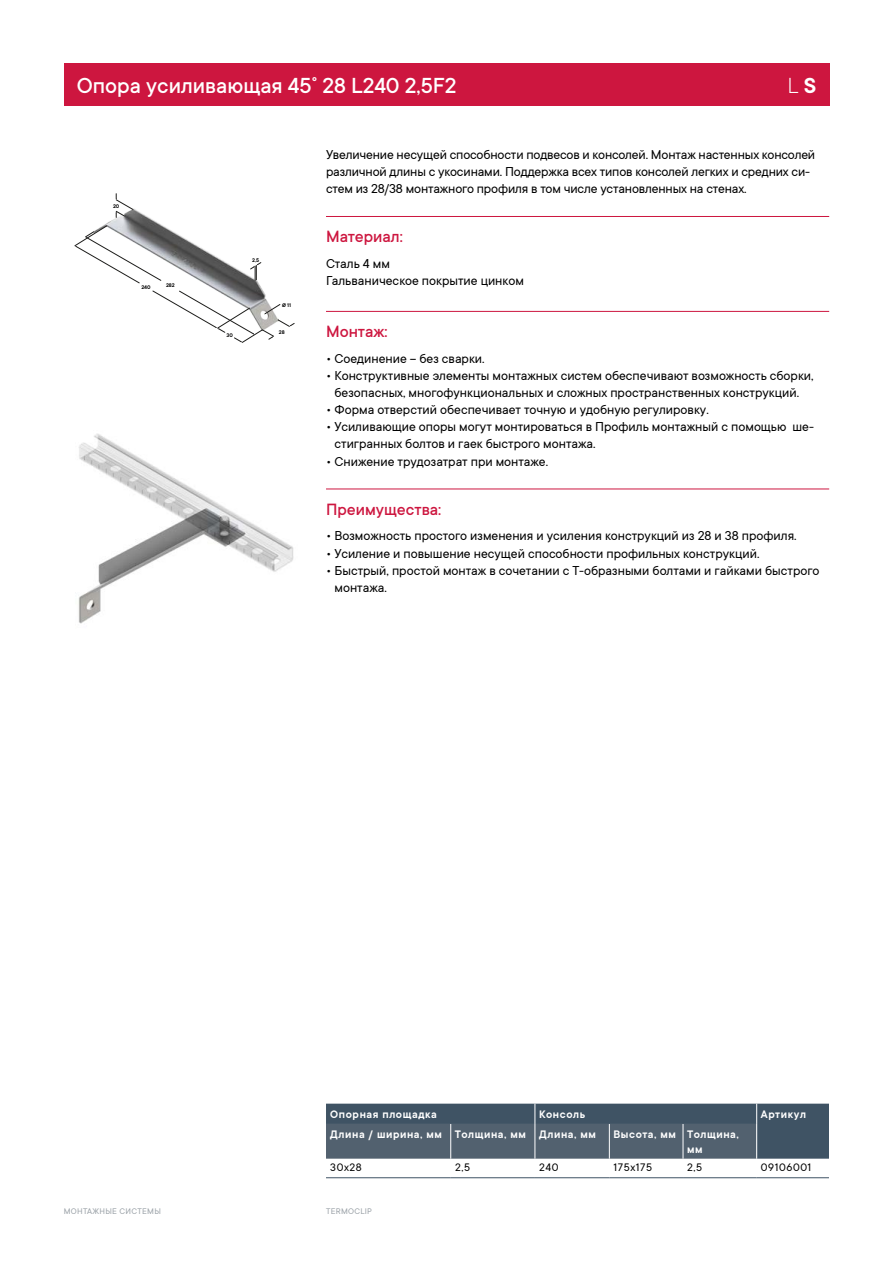
<style>
.page{position:relative;width:893px;height:1263px;background:#fff}
.page>*{position:absolute;margin:0;border:0;box-sizing:border-box;transform-origin:0 0}
.t1{font:500 24px "TT Commons";color:#fff}
.t2{font:300 24px "TT Commons";color:#fff}
.t3{font:500 18px "TT Commons";color:#cd163f}
.t4{font:14.25px/17.1px "TT Commons";color:#000}
.t5{font:600 12px/14.4px "TT Commons";letter-spacing:.05em;color:#fff}
.t6{font:12px "TT Commons";letter-spacing:.05em;color:#000}
.t7{font:9px "TT Commons";letter-spacing:.03em;color:#9ba2a8}
.t8{font:600 5.85px "TT Commons";color:#000}
.s1{font-weight:600}
</style>
<div class="page">
<hr style="left:326px;top:216px;width:503px;height:1px;background:#cd163f">
<hr style="left:326px;top:311px;width:503px;height:1px;background:#cd163f">
<hr style="left:326px;top:489px;width:503px;height:1px;background:#cd163f">
<div style="left:64px;top:64px;width:765px;height:42px;background:#cd163f"></div>
<img style="left:103px;top:209px;width:160px;height:83px">
<svg style="left:75px;top:226px;width:86px;height:57px"></svg>
<svg style="left:250px;top:262px;width:11px;height:18px"></svg>
<svg style="left:116px;top:194px;width:17px;height:23px"></svg>
<svg style="left:153px;top:291px;width:141px;height:52px"></svg>
<img style="left:78px;top:433px;width:216px;height:191px">
<svg style="left:326px;top:1104px;width:503px;height:55px;background:#4b5c6c"></svg>
<hr style="left:326px;top:1177px;width:125px;height:1px;background:#3f5364">
<hr style="left:451px;top:1177px;width:84px;height:1px;background:#3f5364">
<hr style="left:535px;top:1177px;width:74px;height:1px;background:#3f5364">
<hr style="left:609px;top:1177px;width:74px;height:1px;background:#3f5364">
<hr style="left:683px;top:1177px;width:74px;height:1px;background:#3f5364">
<hr style="left:757px;top:1177px;width:72px;height:1px;background:#3f5364">
<h1 class="t1" style="left:77px;top:73px;width:381px">Опора усиливающая 45˚ 28 L240 2,5F2</h1>
<h1 class="t2" style="left:787px;top:73px;width:31px">L <span class="s1">S</span></h1>
<p class="t8" style="left:113px;top:203px;width:8px">20</p>
<p class="t8" style="left:141px;top:284px;width:11px">240</p>
<p class="t8" style="left:166px;top:282px;width:10px">282</p>
<p class="t8" style="left:252px;top:257px;width:9px">2,5</p>
<p class="t8" style="left:227px;top:332px;width:8px">30</p>
<p class="t8" style="left:282px;top:302px;width:11px">Ø 11</p>
<p class="t8" style="left:279px;top:328px;width:7px">28</p>
<p class="t4" style="left:326px;top:146px;width:491px">Увеличение несущей способности подвесов и консолей. Монтаж настенных консолей различной длины с укосинами. Поддержка всех типов консолей легких и средних си&shy;стем из 28/38 монтажного профиля в том числе установленных на стенах.</p>
<p class="t3" style="left:326px;top:227px;width:78px">Материал:</p>
<p class="t4" style="left:326px;top:255px;width:199px">Сталь 4 мм<br>Гальваническое покрытие цинком</p>
<p class="t3" style="left:326px;top:322px;width:63px">Монтаж:</p>
<p class="t4" style="left:326px;top:350px;width:160px">• Соединение – без сварки.</p>
<p class="t4" style="left:326px;top:367px;width:489px;text-align:center">• Конструктивные элементы монтажных систем обеспечивают возможность сборки, безопасных, многофункциональных и сложных пространственных конструкций.</p>
<p class="t4" style="left:326px;top:401px;width:384px">• Форма отверстий обеспечивает точную и удобную регулировку.</p>
<p class="t4" style="left:334px;top:418px;width:481px;text-indent:-9px">• Усиливающие опоры могут монтироваться в Профиль монтажный с помощью ше&shy;стигранных болтов и гаек быстрого монтажа.</p>
<p class="t4" style="left:326px;top:453px;width:224px">• Снижение трудозатрат при монтаже.</p>
<p class="t3" style="left:326px;top:499px;width:117px">Преимущества:</p>
<p class="t4" style="left:326px;top:528px;width:472px">• Возможность простого изменения и усиления конструкций из 28 и 38 профиля.</p>
<p class="t4" style="left:326px;top:545px;width:435px">• Усиление и повышение несущей способности профильных конструкций.</p>
<p class="t4" style="left:334px;top:562px;width:486px;text-indent:-9px">• Быстрый, простой монтаж в сочетании с Т-образными болтами и гайками быстрого монтажа.</p>
<p class="t5" style="left:330px;top:1107px;width:108px">Опорная площадка</p>
<p class="t5" style="left:539px;top:1107px;width:47px">Консоль</p>
<p class="t5" style="left:761px;top:1107px;width:47px">Артикул</p>
<p class="t5" style="left:330px;top:1127px;width:267px">Длина / ширина, мм Толщина, мм Длина, мм</p>
<p class="t5" style="left:687px;top:1127px;width:53px;text-indent:-74px">Высота, мм Толщина, мм</p>
<p class="t6" style="left:330px;top:1161px;width:33px">30x28</p>
<p class="t6" style="left:455px;top:1161px;width:16px">2,5</p>
<p class="t6" style="left:539px;top:1161px;width:21px">240</p>
<p class="t6" style="left:614px;top:1161px;width:40px">175x175</p>
<p class="t6" style="left:687px;top:1161px;width:16px">2,5</p>
<p class="t6" style="left:761px;top:1161px;width:52px">09106001</p>
<p class="t7" style="left:64px;top:1206px;width:99px">МОНТАЖНЫЕ СИСТЕМЫ</p>
<p class="t7" style="left:326px;top:1206px;width:48px">TERMOCLIP</p>
</div>
